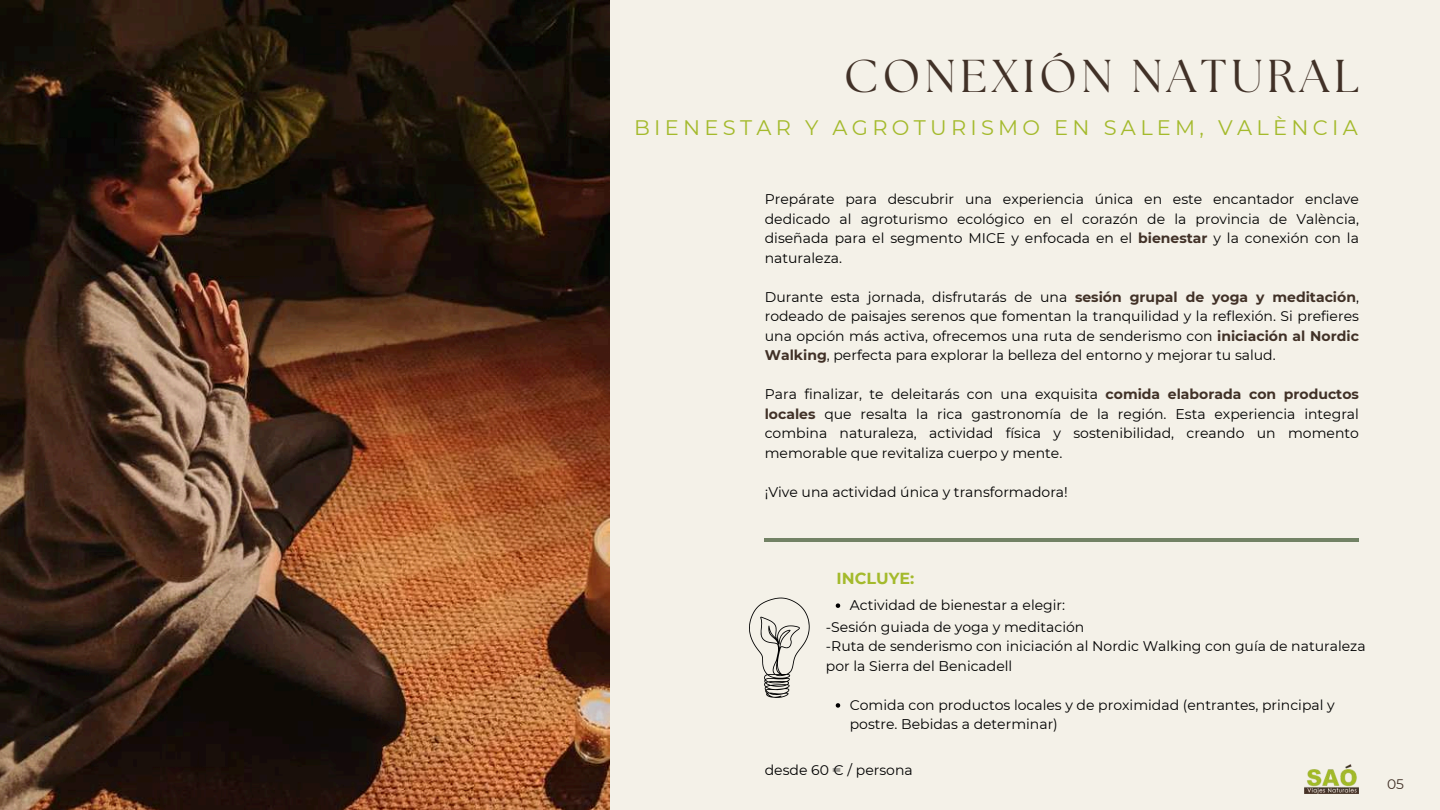
<style>
.page{position:relative;width:1440px;height:810px;background:#f4f1e8}
.page>*{position:absolute;margin:0;border:0;box-sizing:border-box;transform-origin:0 0}
.t1{font:46px "The Seasons";letter-spacing:.1em;color:#413127}
.t2{font:21px "Montserrat";letter-spacing:.205em;color:#a4ba2c}
.t3{font:700 16px "Montserrat";color:#a4ba2c}
.t4{font:14px/19.5px "Montserrat";color:#000;text-align:justify}
.t5{font:13.9px "Montserrat";color:#413127}
.s1{font-weight:700;color:#413127}
</style>
<div class="page">
<hr style="left:765px;top:538px;width:594px;height:4px;background:#728265">
<img style="left:0;top:0;width:609px;height:810px">
<svg style="left:749px;top:598px;width:61px;height:100px"></svg>
<svg style="left:836px;top:603px;width:4px;height:5px"></svg>
<svg style="left:836px;top:703px;width:4px;height:5px"></svg>
<img style="left:1305px;top:765px;width:54px;height:28px">
<h1 class="t1" style="left:844px;top:55px;width:516px">CONEXIÓN NATURAL</h1>
<h2 class="t2" style="left:634px;top:115px;width:725px">BIENESTAR Y AGROTURISMO EN SALEM, VALÈNCIA</h2>
<p class="t4" style="left:765px;top:190px;width:596px">Prepárate para descubrir una experiencia única en este encantador enclave dedicado al agroturismo ecológico en el corazón de la provincia de València, diseñada para el segmento MICE y enfocada en el <span class="s1">bienestar</span> y la conexión con la naturaleza.</p>
<p class="t4" style="left:765px;top:287px;width:596px">Durante esta jornada, disfrutarás de una <span class="s1">sesión grupal de yoga y meditación</span>, rodeado de paisajes serenos que fomentan la tranquilidad y la reflexión. Si prefieres una opción más activa, ofrecemos una ruta de senderismo con <span class="s1">iniciación al Nordic Walking</span>, perfecta para explorar la belleza del entorno y mejorar tu salud.</p>
<p class="t4" style="left:765px;top:385px;width:596px">Para finalizar, te deleitarás con una exquisita <span class="s1">comida elaborada con productos locales</span> que resalta la rica gastronomía de la región. Esta experiencia integral combina naturaleza, actividad física y sostenibilidad, creando un momento memorable que revitaliza cuerpo y mente.</p>
<p class="t4" style="left:765px;top:482px;width:305px">¡Vive una actividad única y transformadora!</p>
<p class="t3" style="left:837px;top:569px;width:79px">INCLUYE:</p>
<p class="t4" style="left:826px;top:594px;width:260px;line-height:21.8px;text-align:center">Actividad de bienestar a elegir: -Sesión guiada de yoga y meditación</p>
<p class="t4" style="left:826px;top:637px;width:541px">-Ruta de senderismo con iniciación al Nordic Walking con guía de naturaleza por la Sierra del Benicadell</p>
<p class="t4" style="left:850px;top:695px;width:486px">Comida con productos locales y de proximidad (entrantes, principal y postre. Bebidas a determinar)</p>
<p class="t4" style="left:765px;top:760px;width:149px">desde 60 € / persona</p>
<p class="t5" style="left:1387px;top:776px;width:19px">05</p>
</div>
